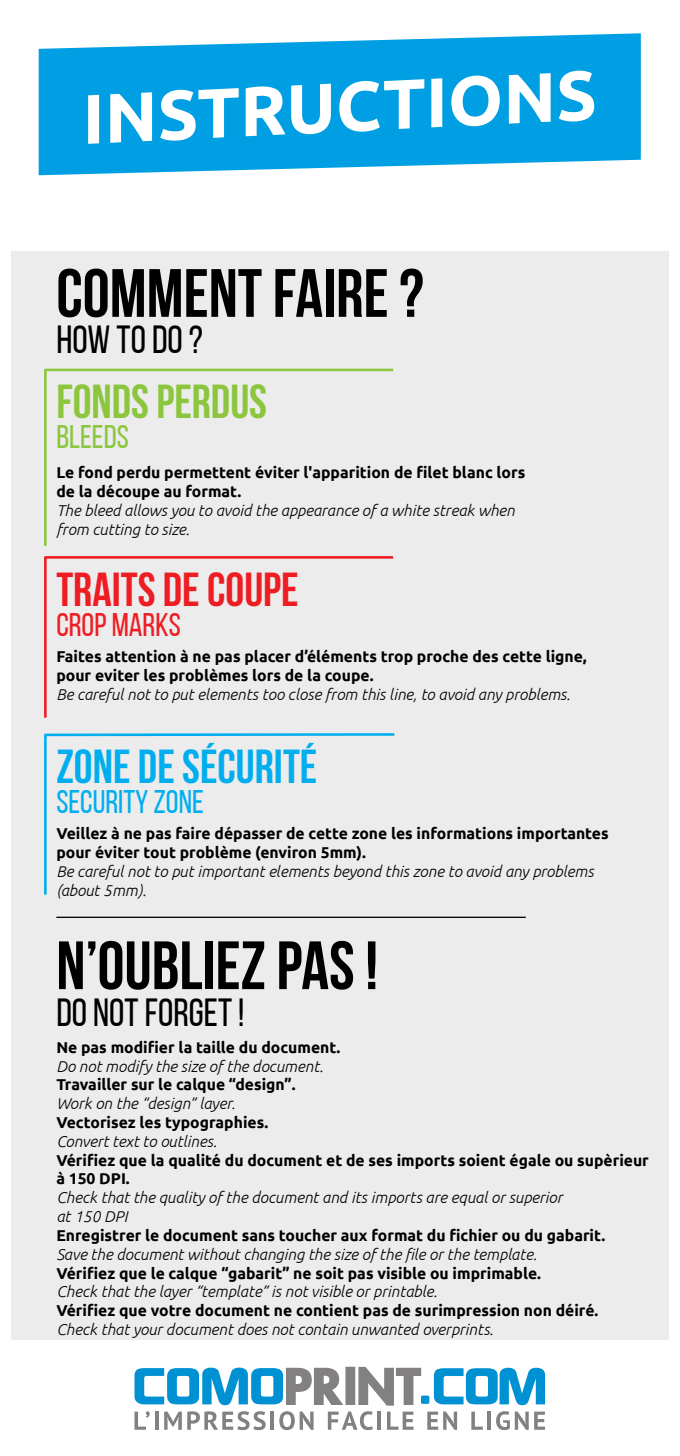
<style>
.page{position:relative;width:680px;height:1456px;background:#fff}
.page>*{position:absolute;margin:0;border:0;box-sizing:border-box;transform-origin:0 0}
.t1{font:700 69.92px "Ubuntu";color:#fff}
.t2{font:700 68.17px "Bebas Neue";color:#000}
.t3{font:700 47.5px "Bebas Neue";color:#00aeef}
.t4{font:700 47.5px "Bebas Neue";color:#ee1d23}
.t5{font:700 47.5px "Bebas Neue";color:#8bc63e}
.t6{font:39.2px "Bebas Neue";color:#000}
.t7{font:32.67px "Bebas Neue";color:#00aeef}
.t8{font:32.67px "Bebas Neue";color:#ee1d23}
.t9{font:32.67px "Bebas Neue";color:#8bc63e}
.t10{font:700 15.68px/18.8px "Ubuntu";color:#000}
.t11{font:italic 300 15.68px/18.8px "Ubuntu";color:#000}
</style>
<div class="page">
<svg style="left:39px;top:33px;width:601px;height:142px;background:#1ba8e5"></svg>
<div style="left:11px;top:251px;width:657px;height:1089px;background:#ececec"></div>
<svg style="left:44px;top:368px;width:350px;height:178px"></svg>
<svg style="left:44px;top:556px;width:350px;height:162px"></svg>
<svg style="left:44px;top:733px;width:351px;height:162px"></svg>
<hr style="left:56px;top:917px;width:469px;height:1px;background:#000">
<div style="left:421px;top:1396px;width:8px;height:8px;background:#0091d2;border-radius:2px"></div>
<svg style="left:433px;top:1368px;width:111px;height:37px"></svg>
<svg style="left:134px;top:1367px;width:287px;height:63px"></svg>
<svg style="left:427px;top:1411px;width:30px;height:19px"></svg>
<svg style="left:471px;top:1412px;width:11px;height:18px"></svg>
<hr style="left:487px;top:1412px;width:3px;height:18px;background:#828080">
<svg style="left:496px;top:1411px;width:48px;height:19px"></svg>
<h1 class="t1" style="left:79px;top:78px;width:516px;rotate:-3deg">INSTRUCTIONS</h1>
<h2 class="t2" style="left:56px;top:256px;width:369px">COMMENT FAIRE ?</h2>
<h3 class="t6" style="left:56px;top:319px;width:148px">HOW TO DO ?</h3>
<h3 class="t5" style="left:56px;top:375px;width:212px">FONDS PERDUS</h3>
<h3 class="t9" style="left:56px;top:419px;width:74px">BLEEDS</h3>
<p class="t10" style="left:56px;top:463px;width:470px">Le fond perdu permettent éviter l'apparition de filet blanc lors de la découpe au format.</p>
<p class="t11" style="left:56px;top:500px;width:459px">The bleed allows you to avoid the appearance of a white streak when from cutting to size.</p>
<h3 class="t4" style="left:56px;top:563px;width:244px">TRAITS DE COUPE</h3>
<h3 class="t8" style="left:56px;top:607px;width:126px">CROP MARKS</h3>
<p class="t10" style="left:56px;top:647px;width:531px">Faites attention à ne pas placer d’éléments trop proche des cette ligne, pour eviter les problèmes lors de la coupe.</p>
<p class="t11" style="left:56px;top:685px;width:515px">Be careful not to put elements too close from this line, to avoid any problems.</p>
<h3 class="t3" style="left:56px;top:740px;width:262px">ZONE DE SÉCURITÉ</h3>
<h3 class="t7" style="left:56px;top:784px;width:149px">SECURITY ZONE</h3>
<p class="t10" style="left:56px;top:824px;width:553px">Veillez à ne pas faire dépasser de cette zone les informations importantes pour éviter tout problème (environ 5mm).</p>
<p class="t11" style="left:56px;top:862px;width:538px">Be careful not to put important elements beyond this zone to avoid any problems (about 5mm).</p>
<h2 class="t2" style="left:56px;top:928px;width:323px">N’OUBLIEZ PAS !</h2>
<h3 class="t6" style="left:56px;top:991px;width:189px">DO NOT FORGET !</h3>
<p class="t10" style="left:56px;top:1037px;width:285px">Ne pas modifier la taille du document.</p>
<p class="t11" style="left:56px;top:1056px;width:268px">Do not modify the size of the document.</p>
<p class="t10" style="left:56px;top:1075px;width:240px">Travailler sur le calque “design”.</p>
<p class="t11" style="left:56px;top:1094px;width:180px">Work on the “design” layer.</p>
<p class="t10" style="left:56px;top:1113px;width:213px">Vectorisez les typographies.</p>
<p class="t11" style="left:56px;top:1131px;width:162px">Convert text to outlines.</p>
<p class="t10" style="left:56px;top:1150px;width:593px">Vérifiez que la qualité du document et de ses imports soient égale ou supèrieur à 150 DPI.</p>
<p class="t11" style="left:56px;top:1188px;width:507px">Check that the quality of the document and its imports are equal or superior at 150 DPI</p>
<p class="t10" style="left:56px;top:1226px;width:550px">Enregistrer le document sans toucher aux format du fichier ou du gabarit.</p>
<p class="t11" style="left:56px;top:1244px;width:481px">Save the document without changing the size of the file or the template.</p>
<p class="t10" style="left:56px;top:1263px;width:486px">Vérifiez que le calque “gabarit” ne soit pas visible ou imprimable.</p>
<p class="t11" style="left:56px;top:1282px;width:382px">Check that the layer “template” is not visible or printable.</p>
<p class="t10" style="left:56px;top:1301px;width:543px">Vérifiez que votre document ne contient pas de surimpression non déiré.</p>
<p class="t11" style="left:56px;top:1320px;width:438px">Check that your document does not contain unwanted overprints.</p>
</div>
